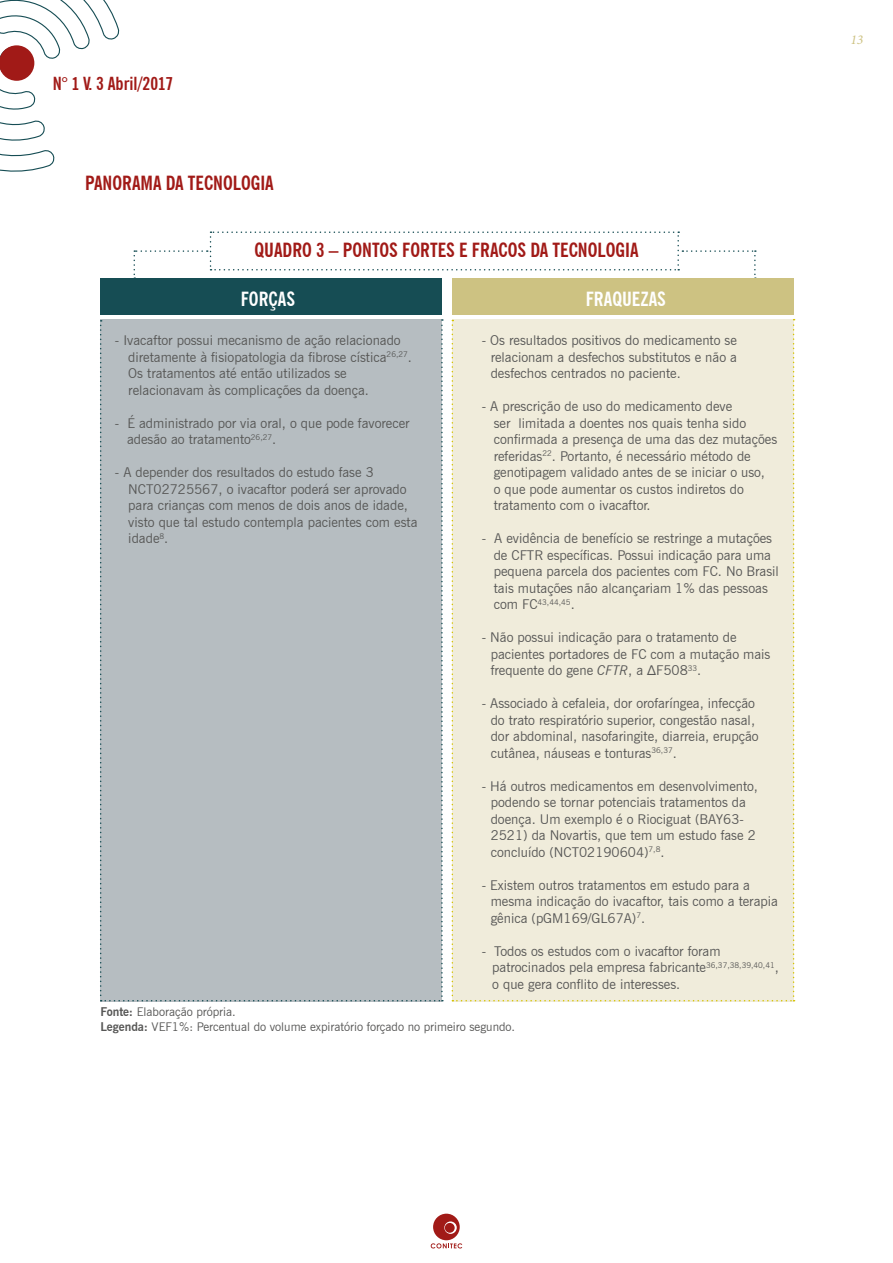
<style>
.page{position:relative;width:893px;height:1263px;background:#fff}
.page>*{position:absolute;margin:0;border:0;box-sizing:border-box;transform-origin:0 0}
.t1{font:700 condensed 19.5px "News Gothic BT";color:#a11a17}
.t2{font:700 condensed 19.5px "News Gothic BT";color:#fff}
.t3{font:700 condensed 18px "News Gothic BT";color:#a11a17}
.t4{font:13.5px/16.5px "News Gothic BT";color:#575756}
.t5{font:italic 13.5px "Minion Pro";color:#cdc282}
.t6{font:12px/15px "News Gothic BT";color:#575756}
.t7{font:7.8px "News Gothic BT";color:#575756}
.s1{font-size:13.5px}
.s2{font-style:italic}
.s3{font-weight:700}
</style>
<div class="page">
<svg style="left:431px;top:1214px;width:31px;height:34px"></svg>
<svg style="left:0;top:0;width:120px;height:172px"></svg>
<div style="left:101px;top:278px;width:341px;height:37px;background:#164d54"></div>
<div style="left:452px;top:278px;width:342px;height:37px;background:#cdc282"></div>
<svg style="left:134px;top:231px;width:622px;height:47px"></svg>
<div style="left:452px;top:319px;width:343px;height:682px;background:#f0ecdb"></div>
<div style="left:100px;top:319px;width:343px;height:682px;background:#b6bdc1"></div>
<h2 class="t3" style="left:53px;top:73px;width:122px">N° 1 V. 3 Abril/2017</h2>
<h1 class="t1" style="left:85px;top:171px;width:190px">PANORAMA DA TECNOLOGIA</h1>
<h1 class="t1" style="left:254px;top:238px;width:385px">QUADRO 3 – PONTOS FORTES E FRACOS DA TECNOLOGIA</h1>
<h1 class="t2" style="left:241px;top:287px;width:56px">FORÇAS</h1>
<p class="t4" style="left:128px;top:332px;width:285px;text-indent:-14px">- Ivacaftor possui mecanismo de ação relacionado diretamente à fisiopatologia da fibrose cística<sup>26,27</sup>.<br>Os tratamentos até então utilizados se relacionavam às complicações da doença.</p>
<p class="t4" style="left:127px;top:414px;width:284px;text-indent:-12px">- É administrado por via oral, o que pode favorecer adesão ao tratamento<sup>26,27</sup>.</p>
<p class="t4" style="left:128px;top:464px;width:291px;text-indent:-14px">- A depender dos resultados do estudo fase 3<br>NCT02725567, o ivacaftor poderá ser aprovado para crianças com menos de dois anos de idade, visto que tal estudo contempla pacientes com esta idade<sup>8</sup>.</p>
<h1 class="t2" style="left:586px;top:287px;width:82px">FRAQUEZAS</h1>
<p class="t4" style="left:491px;top:332px;width:248px;text-align:justify;text-indent:-9px">- Os resultados positivos do medicamento se relacionam a desfechos substitutos e não a desfechos centrados no paciente.</p>
<p class="t4" style="left:494px;top:398px;width:285px;text-indent:-12px">- A prescrição de uso do medicamento deve<br>ser limitada a doentes nos quais tenha sido confirmada a presença de uma das dez mutações referidas<sup>22</sup>. Portanto, é necessário método de genotipagem validado antes de se iniciar o uso,<br>o que pode aumentar os custos indiretos do tratamento com o ivacaftor.</p>
<p class="t4" style="left:494px;top:530px;width:287px;text-indent:-12px">- A evidência de benefício se restringe a mutações de CFTR específicas. Possui indicação para uma pequena parcela dos pacientes com FC. No Brasil tais mutações não alcançariam 1% das pessoas</p>
<p class="t7" style="left:494px;top:597px;width:83px"><span class="s1">com FC</span>43,44,45<span class="s1">.</span></p>
<p class="t4" style="left:491px;top:629px;width:281px;text-indent:-9px">- Não possui indicação para o tratamento de pacientes portadores de FC com a mutação mais frequente do gene <span class="s2">CFTR</span>, a ΔF508<sup>33</sup>.</p>
<p class="t4" style="left:491px;top:695px;width:269px;text-indent:-9px">- Associado à cefaleia, dor orofaríngea, infecção do trato respiratório superior, congestão nasal, dor abdominal, nasofaringite, diarreia, erupção cutânea, náuseas e tonturas<sup>36,37</sup>.</p>
<p class="t4" style="left:491px;top:777px;width:269px;text-indent:-9px">- Há outros medicamentos em desenvolvimento, podendo se tornar potenciais tratamentos da doença. Um exemplo é o Riociguat (BAY63- 2521) da Novartis, que tem um estudo fase 2 concluído (NCT02190604)<sup>7,8</sup>.</p>
<p class="t4" style="left:491px;top:876px;width:289px;text-indent:-9px">- Existem outros tratamentos em estudo para a mesma indicação do ivacaftor, tais como a terapia gênica (pGM169/GL67A)<sup>7</sup>.</p>
<p class="t4" style="left:492px;top:942px;width:288px;text-indent:-10px">- Todos os estudos com o ivacaftor foram patrocinados pela empresa fabricante<sup>36,37,38,39,40,41</sup>, o que gera conflito de interesses.</p>
<p class="t6" style="left:100px;top:1004px;width:416px"><span class="s3">Fonte:</span> Elaboração própria.<br><span class="s3">Legenda:</span> VEF1%: Percentual do volume expiratório forçado no primeiro segundo.</p>
<p class="t5" style="left:850px;top:30px;width:14px">13</p>
</div>
